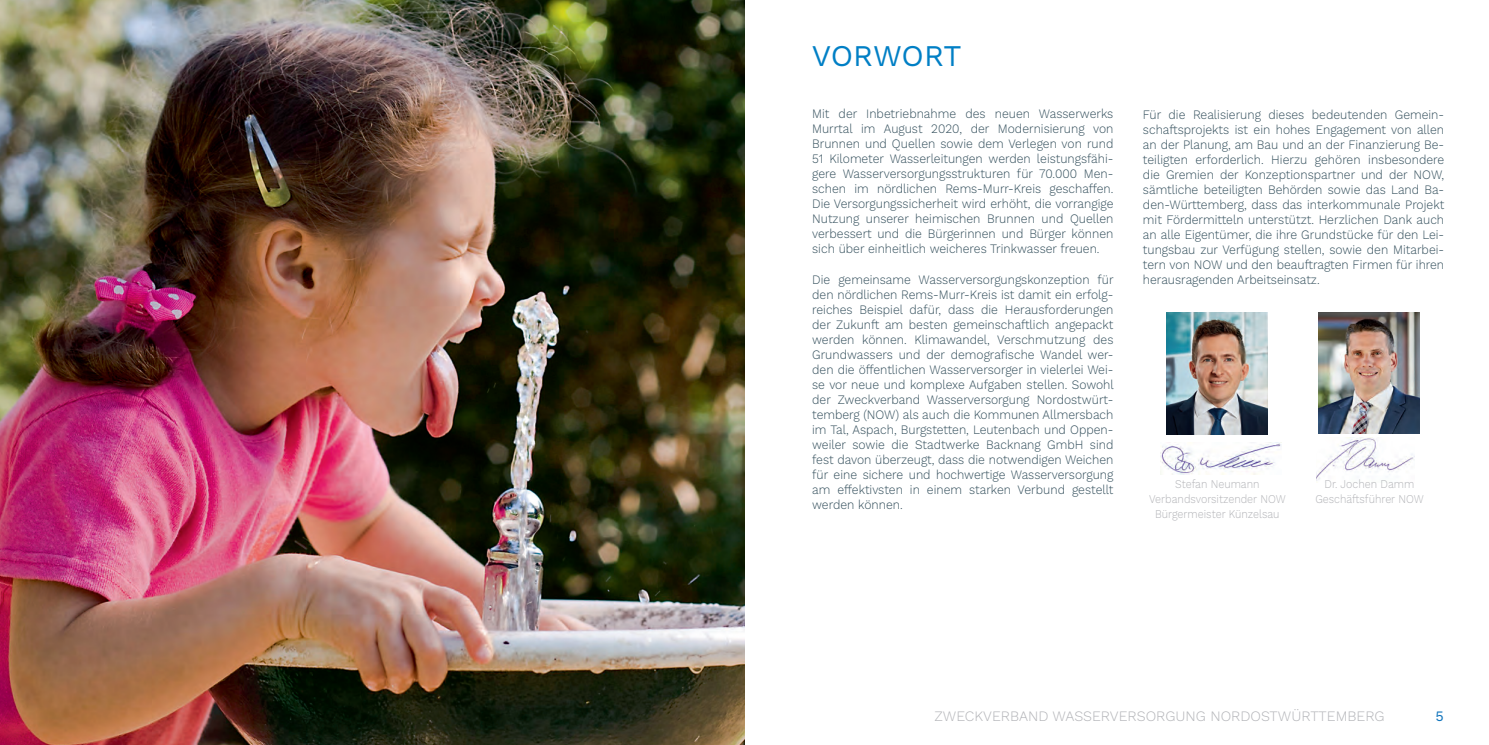
<style>
.page{position:relative;width:1489px;height:745px;background:#fff}
.page>*{position:absolute;margin:0;border:0;box-sizing:border-box;transform-origin:0 0}
.t1{font:30px "Work Sans";letter-spacing:-.01em;color:#007fc5}
.t2{font:300 14.38px "Work Sans";color:#b2b3b7}
.t3{font:14.38px "Work Sans";color:#1074bc}
.t4{font:300 12.88px/15px "Work Sans";color:#304c59;text-align:justify;scale:.94 1}
.t5{font:300 11.88px/15px "Work Sans";color:#b2b3b7;text-align:center;scale:.9 1}
</style>
<div class="page">
<img style="left:1160px;top:442px;width:121px;height:32px">
<img style="left:1316px;top:437px;width:97px;height:44px">
<img style="left:1318px;top:312px;width:100px;height:121px">
<img style="left:1166px;top:312px;width:100px;height:122px">
<img style="left:0;top:0;width:744px;height:744px">
<h1 class="t1" style="left:811px;top:38px;width:151px">VORWORT</h1>
<p class="t4" style="left:812px;top:107px;width:322px">Mit der Inbetriebnahme des neuen Wasserwerks Murrtal im August 2020, der Modernisierung von Brunnen und Quellen sowie dem Verlegen von rund 51 Kilometer Wasserleitungen werden leistungsfähi&shy;gere Wasserversorgungsstrukturen für 70.000 Men&shy;schen im nördlichen Rems-Murr-Kreis geschaffen.<br>Die Versorgungssicherheit wird erhöht, die vorrangige Nutzung unserer heimischen Brunnen und Quellen verbessert und die Bürgerinnen und Bürger können sich über einheitlich weicheres Trinkwasser freuen.</p>
<p class="t4" style="left:812px;top:272px;width:322px">Die gemeinsame Wasserversorgungskonzeption für den nördlichen Rems-Murr-Kreis ist damit ein erfolg&shy;reiches Beispiel dafür, dass die Herausforderungen der Zukunft am besten gemeinschaftlich angepackt werden können. Klimawandel, Verschmutzung des Grundwassers und der demografische Wandel wer&shy;den die öffentlichen Wasserversorger in vielerlei Wei&shy;se vor neue und komplexe Aufgaben stellen. Sowohl der Zweckverband Wasserversorgung Nordostwürt&shy;temberg (NOW) als auch die Kommunen Allmersbach im Tal, Aspach, Burgstetten, Leutenbach und Oppen&shy;weiler sowie die Stadtwerke Backnang GmbH sind fest davon überzeugt, dass die notwendigen Weichen für eine sichere und hochwertige Wasserversorgung am effektivsten in einem starken Verbund gestellt werden können.</p>
<p class="t4" style="left:1142px;top:107px;width:322px">Für die Realisierung dieses bedeutenden Gemein&shy;schaftsprojekts ist ein hohes Engagement von allen an der Planung, am Bau und an der Finanzierung Be&shy;teiligten erforderlich. Hierzu gehören insbesondere die Gremien der Konzeptionspartner und der NOW, sämtliche beteiligten Behörden sowie das Land Ba&shy;den-Württemberg, dass das interkommunale Projekt mit Fördermitteln unterstützt. Herzlichen Dank auch an alle Eigentümer, die ihre Grundstücke für den Lei&shy;tungsbau zur Verfügung stellen, sowie den Mitarbei&shy;tern von NOW und den beauftragten Firmen für ihren herausragenden Arbeitseinsatz.</p>
<p class="t5" style="left:1149px;top:476px;width:153px">Stefan Neumann<br>Verbandsvorsitzender NOW<br>Bürgermeister Künzelsau</p>
<p class="t5" style="left:1315px;top:476px;width:122px">Dr. Jochen Damm<br>Geschäftsführer NOW</p>
<p class="t2" style="left:934px;top:707px;width:452px">ZWECKVERBAND WASSERVERSORGUNG NORDOSTWÜRTTEMBERG</p>
<p class="t3" style="left:1435px;top:706px;width:10px">5</p>
</div>
